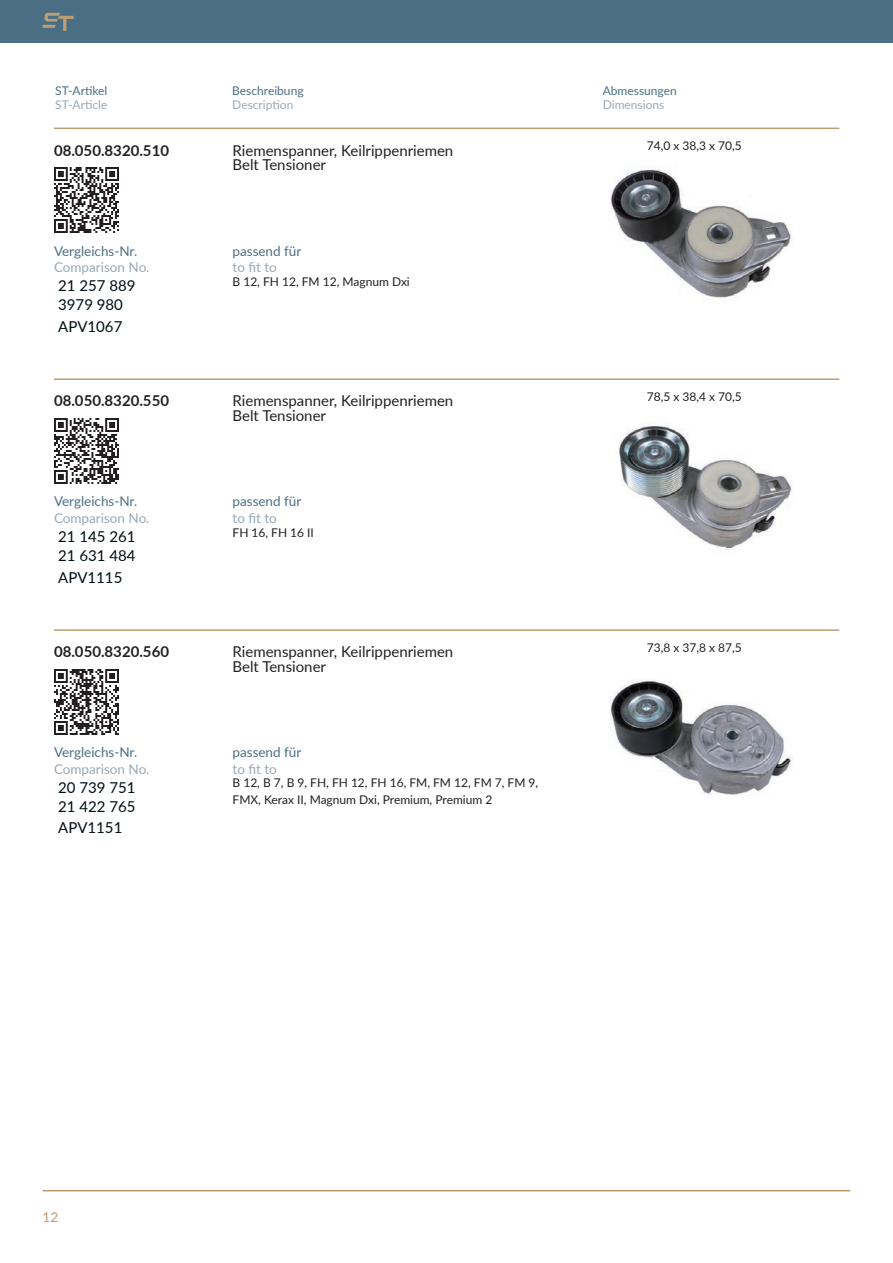
<style>
.page{position:relative;width:893px;height:1263px;background:#fff}
.page>*{position:absolute;margin:0;border:0;box-sizing:border-box;transform-origin:0 0}
.t1{font:15px/14.9px "Lato";color:#231f20}
.t2{font:15px/18.5px "Lato";color:#000d13}
.t3{font:700 15px "Lato";color:#231f20}
.t4{font:13.5px "Lato";color:#4a6f84}
.t5{font:13.5px "Lato";color:#98a8b6}
.t6{font:13.5px "Lato";color:#bd9d73}
.t7{font:12px/16.6px "Lato";color:#231f20}
.t8{font:12px "Lato";color:#4a6f84}
.t9{font:12px "Lato";color:#98a8b6}
</style>
<div class="page">
<div style="left:0;top:0;width:893px;height:43px;background:#4a6f84"></div>
<svg style="left:43px;top:13px;width:31px;height:18px"></svg>
<hr style="left:43px;top:1190px;width:807px;height:1px;background:#bd9d73">
<hr style="left:54px;top:128px;width:785px;height:1px;background:#bd9d73">
<img style="left:54px;top:168px;width:64px;height:64px">
<img style="left:610px;top:167px;width:181px;height:131px">
<hr style="left:54px;top:378px;width:785px;height:2px;background:#bd9d73">
<img style="left:54px;top:419px;width:64px;height:64px">
<img style="left:619px;top:423px;width:174px;height:127px">
<hr style="left:54px;top:629px;width:785px;height:2px;background:#bd9d73">
<img style="left:54px;top:670px;width:64px;height:64px">
<img style="left:609px;top:679px;width:184px;height:116px">
<p class="t8" style="left:55px;top:82px;width:54px">ST-Artikel</p>
<p class="t8" style="left:232px;top:82px;width:73px">Beschreibung</p>
<p class="t8" style="left:603px;top:82px;width:75px">Abmessungen</p>
<p class="t9" style="left:55px;top:96px;width:54px">ST-Article</p>
<p class="t9" style="left:232px;top:96px;width:63px">Description</p>
<p class="t9" style="left:603px;top:96px;width:63px">Dimensions</p>
<p class="t3" style="left:54px;top:139px;width:117px">08.050.8320.510</p>
<p class="t1" style="left:233px;top:142px;width:222px">Riemenspanner, Keilrippenriemen<br>Belt Tensioner</p>
<p class="t7" style="left:647px;top:137px;width:97px">74,0 x 38,3 x 70,5</p>
<p class="t4" style="left:54px;top:241px;width:85px">Vergleichs-Nr.</p>
<p class="t5" style="left:54px;top:257px;width:97px">Comparison No.</p>
<p class="t2" style="left:58px;top:276px;width:79px">21 257 889<br>3979 980</p>
<p class="t2" style="left:58px;top:316px;width:66px">APV1067</p>
<p class="t4" style="left:233px;top:241px;width:70px">passend für</p>
<p class="t5" style="left:233px;top:257px;width:46px">to fit to</p>
<p class="t7" style="left:233px;top:272px;width:179px">B 12, FH 12, FM 12, Magnum Dxi</p>
<p class="t3" style="left:54px;top:390px;width:117px">08.050.8320.550</p>
<p class="t1" style="left:233px;top:393px;width:222px">Riemenspanner, Keilrippenriemen<br>Belt Tensioner</p>
<p class="t4" style="left:54px;top:492px;width:85px">Vergleichs-Nr.</p>
<p class="t5" style="left:54px;top:508px;width:97px">Comparison No.</p>
<p class="t2" style="left:58px;top:527px;width:79px">21 145 261<br>21 631 484</p>
<p class="t2" style="left:58px;top:567px;width:66px">APV1115</p>
<p class="t4" style="left:233px;top:492px;width:70px">passend für</p>
<p class="t5" style="left:233px;top:508px;width:46px">to fit to</p>
<p class="t7" style="left:233px;top:523px;width:83px">FH 16, FH 16 II</p>
<p class="t3" style="left:54px;top:641px;width:117px">08.050.8320.560</p>
<p class="t1" style="left:233px;top:644px;width:222px">Riemenspanner, Keilrippenriemen<br>Belt Tensioner</p>
<p class="t4" style="left:54px;top:743px;width:85px">Vergleichs-Nr.</p>
<p class="t5" style="left:54px;top:759px;width:97px">Comparison No.</p>
<p class="t2" style="left:58px;top:778px;width:79px">20 739 751<br>21 422 765</p>
<p class="t2" style="left:58px;top:818px;width:66px">APV1151</p>
<p class="t4" style="left:233px;top:743px;width:70px">passend für</p>
<p class="t5" style="left:233px;top:759px;width:46px">to fit to</p>
<p class="t7" style="left:233px;top:774px;width:307px">B 12, B 7, B 9, FH, FH 12, FH 16, FM, FM 12, FM 7, FM 9,<br>FMX, Kerax II, Magnum Dxi, Premium, Premium 2</p>
<p class="t7" style="left:647px;top:387px;width:97px">78,5 x 38,4 x 70,5</p>
<p class="t7" style="left:647px;top:638px;width:97px">73,8 x 37,8 x 87,5</p>
<p class="t6" style="left:43px;top:1207px;width:17px">12</p>
</div>
